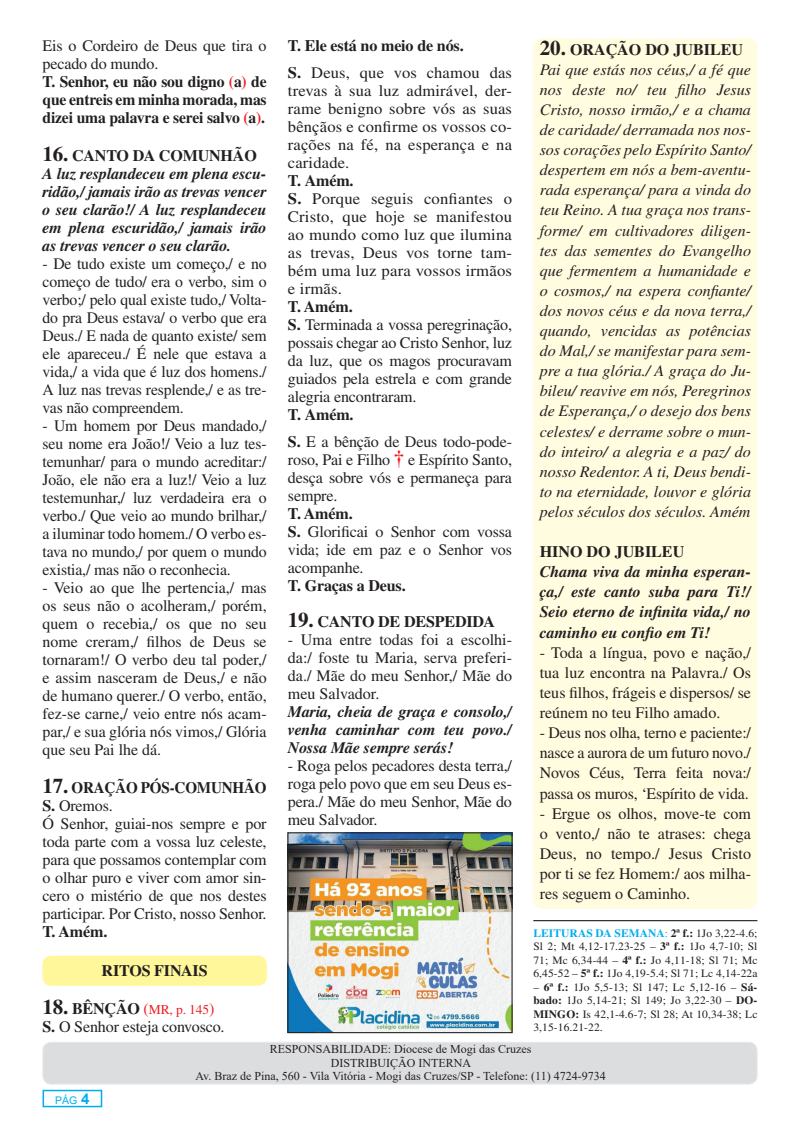
<style>
.page{position:relative;width:800px;height:1127px;background:#fff}
.page>*{position:absolute;margin:0;border:0;box-sizing:border-box;transform-origin:0 0}
.t1{font:16.05px/18px "Times";letter-spacing:-.01em;color:#231f20;text-align:justify}
.t2{font:italic 16.05px/20.1px "Times";color:#231f20}
.t3{font:italic 700 16.05px/18px "Times";letter-spacing:-.01em;color:#231f20;text-align:justify}
.t4{font:700 16.05px/18px "Times";letter-spacing:-.01em;color:#231f20}
.t5{font:16.05px/18px "Times";letter-spacing:.01em;color:#231f20;scale:1.04 1}
.t6{font:13.5px "Times";color:#ee1d23}
.t7{font:12px/13.5px "Times New Roman";color:#231f20;text-align:center}
.t8{font:11.25px/13.5px "Times";letter-spacing:.01em;color:#231f20;text-align:justify}
.t9{font:10.5px "Arial";color:#00aeef}
.s1{font-weight:400}
.s2{color:#ee1d23}
.s3{font-style:normal;font-size:21px}
.s4{font-style:normal}
.s5{font-weight:700;font-size:21px}
.s6{font-weight:700}
.s7{font-weight:700;font-size:21px;color:#231f20}
.s8{font-weight:700;font-size:16.05px;color:#231f20}
.s9{font-size:16.05px}
.s10{font-weight:700;font-size:21px;color:#ee1d23}
.s11{font-size:21px}
.s12{font-weight:700;font-style:normal;font-size:21px}
.s13{font-weight:700;font-style:normal}
.s14{font-weight:700;color:#00aeef}
.s15{color:#00aeef}
.s16{font-weight:700;font-size:15px}
</style>
<div class="page">
<div style="left:43px;top:1090px;width:59px;height:17px;border:2px solid #00aeef"></div>
<div style="left:533px;top:38px;width:224px;height:871px;background:#fffce0;border-radius:9px"></div>
<div style="left:43px;top:956px;width:223px;height:29px;background:#fff79a;border-radius:9px"></div>
<div style="left:43px;top:956px;width:223px;height:29px;border:1px solid #fff79a;border-radius:9px"></div>
<div style="left:43px;top:1042px;width:713px;height:42px;background:#dcdddf;border-radius:9px"></div>
<div style="left:43px;top:1042px;width:714px;height:42px;border:1px solid #e6e7e9;border-radius:9px"></div>
<img style="left:289px;top:834px;width:221px;height:197px">
<div style="left:287px;top:832px;width:225px;height:201px;border:1px solid #231f20"></div>
<hr style="left:533px;top:920px;width:224px;height:1px;background:#231f20">
<p class="t4" style="left:43px;top:36px;width:225px"><span class="s1">Eis o Cordeiro de Deus que tira o pecado do mundo.<br></span>T. Senhor, eu não sou digno <span class="s2">(</span>a<span class="s2">)</span> de que entreis em minha morada, mas dizei uma palavra e serei salvo <span class="s2">(</span>a<span class="s2">)</span>.</p>
<p class="t3" style="left:43px;top:146px;width:225px;text-align:left"><span class="s3">16.</span> <span class="s4">CANTO DA COMUNHÃO<br></span>A luz resplandeceu em plena escu&shy;ridão,/ jamais irão as trevas vencer o seu clarão!/ A luz resplandeceu em plena escuridão,/ jamais irão as trevas vencer o seu clarão.</p>
<p class="t1" style="left:43px;top:255px;width:225px">- De tudo existe um começo,/ e no começo de tudo/ era o verbo, sim o verbo;/ pelo qual existe tudo,/ Volta&shy;do pra Deus estava/ o verbo que era Deus./ E nada de quanto existe/ sem ele apareceu./ É nele que estava a vida,/ a vida que é luz dos homens./ A luz nas trevas resplende,/ e as tre&shy;vas não compreendem.</p>
<p class="t1" style="left:43px;top:417px;width:225px">- Um homem por Deus mandado,/ seu nome era João!/ Veio a luz tes&shy;temunhar/ para o mundo acreditar:/ João, ele não era a luz!/ Veio a luz testemunhar,/ luz verdadeira era o verbo./ Que veio ao mundo brilhar,/ a iluminar todo homem./ O verbo es&shy;tava no mundo,/ por quem o mundo existia,/ mas não o reconhecia.</p>
<p class="t1" style="left:43px;top:579px;width:225px">- Veio ao que lhe pertencia,/ mas os seus não o acolheram,/ porém, quem o recebia,/ os que no seu nome creram,/ filhos de Deus se tornaram!/ O verbo deu tal poder,/ e assim nasceram de Deus,/ e não de humano querer./ O verbo, então, fez-se carne,/ veio entre nós acam&shy;par,/ e sua glória nós vimos,/ Glória que seu Pai lhe dá.</p>
<p class="t1" style="left:43px;top:779px;width:225px;text-align:left"><span class="s5">17.</span> <span class="s6">ORAÇÃO PÓS-COMUNHÃO<br>S.</span> Oremos.<br>Ó Senhor, guiai-nos sempre e por toda parte com a vossa luz celeste, para que possamos contemplar com o olhar puro e viver com amor sin&shy;cero o mistério de que nos destes participar. Por Cristo, nosso Senhor.</p>
<p class="t4" style="left:43px;top:923px;width:66px">T. Amém.</p>
<p class="t4" style="left:102px;top:961px;width:107px">RITOS FINAIS</p>
<p class="t6" style="left:43px;top:1002px;width:173px"><span class="s7">18.</span> <span class="s8">BÊNÇÃO</span> <span class="s9">(</span>MR, p. 145<span class="s9">)</span></p>
<p class="t1" style="left:43px;top:1017px;width:183px"><span class="s6">S.</span> O Senhor esteja convosco.</p>
<p class="t4" style="left:288px;top:32px;width:225px;line-height:27px">T. Ele está no meio de nós.<br>S. <span class="s1">Deus, que vos chamou das</span></p>
<p class="t1" style="left:288px;top:81px;width:225px">trevas à sua luz admirável, der&shy;rame benigno sobre vós as suas bênçãos e confirme os vossos co&shy;rações na fé, na esperança e na caridade.</p>
<p class="t5" style="left:288px;top:171px;width:217px"><span class="s6">T. Amém.<br>S.</span> Porque seguis confiantes o<br>Cristo, que hoje se manifestou ao mundo como luz que ilumina as trevas, Deus vos torne tam&shy;bém uma luz para vossos irmãos e irmãs.</p>
<p class="t1" style="left:288px;top:297px;width:225px;text-align:left"><span class="s6">T. Amém.<br>S.</span> Terminada a vossa peregrinação, possais chegar ao Cristo Senhor, luz da luz, que os magos procuravam guiados pela estrela e com grande alegria encontraram.</p>
<p class="t1" style="left:288px;top:401px;width:225px;line-height:27px"><span class="s6">T. Amém.<br>S.</span> E a bênção de Deus todo-pode-</p>
<p class="t1" style="left:288px;top:450px;width:225px">roso, Pai e Filho <span class="s10">†</span> e Espírito Santo, desça sobre vós e permaneça para sempre.</p>
<p class="t1" style="left:288px;top:504px;width:225px;text-align:left"><span class="s6">T. Amém.<br>S.</span> Glorificai o Senhor com vossa vida; ide em paz e o Senhor vos acompanhe.</p>
<p class="t4" style="left:288px;top:576px;width:119px">T. Graças a Deus.</p>
<p class="t4" style="left:288px;top:612px;width:208px"><span class="s11">19.</span> CANTO DE DESPEDIDA</p>
<p class="t1" style="left:288px;top:630px;width:225px">- Uma entre todas foi a escolhi&shy;da:/ foste tu Maria, serva preferi&shy;da./ Mãe do meu Senhor,/ Mãe do meu Salvador.</p>
<p class="t3" style="left:288px;top:702px;width:225px">Maria, cheia de graça e consolo,/ venha caminhar com teu povo./ Nossa Mãe sempre serás!</p>
<p class="t1" style="left:288px;top:756px;width:225px">- Roga pelos pecadores desta terra,/ roga pelo povo que em seu Deus es&shy;pera./ Mãe do meu Senhor, Mãe do meu Salvador.</p>
<p class="t2" style="left:539px;top:39px;width:213px"><span class="s12">20.</span> <span class="s13">ORAÇÃO DO JUBILEU<br></span>Pai que estás nos céus,/ a fé que nos deste no/ teu filho Jesus<br>Cristo, nosso irmão,/ e a chama de caridade/ derramada nos nos&shy;sos corações pelo Espírito Santo/ despertem em nós a bem-aventu&shy;rada esperança/ para a vinda do teu Reino. A tua graça nos trans&shy;forme/ em cultivadores diligen&shy;tes das sementes do Evangelho que fermentem a humanidade e o cosmos,/ na espera confiante/ dos novos céus e da nova terra,/ quando, vencidas as potências do Mal,/ se manifestar para sem&shy;pre a tua glória./ A graça do Ju&shy;bileu/ reavive em nós, Peregrinos de Esperança,/ o desejo dos bens celestes/ e derrame sobre o mun&shy;do inteiro/ a alegria e a paz/ do nosso Redentor. A ti, Deus bendi&shy;to na eternidade, louvor e glória pelos séculos dos séculos. Amém</p>
<p class="t4" style="left:539px;top:542px;width:146px">HINO DO JUBILEU</p>
<p class="t3" style="left:539px;top:561px;width:213px;line-height:20.1px">Chama viva da minha esperan&shy;ça,/ este canto suba para Ti!/ Seio eterno de infinita vida,/ no caminho eu confio em Ti!</p>
<p class="t1" style="left:539px;top:642px;width:213px;line-height:20.1px">- Toda a língua, povo e nação,/ tua luz encontra na Palavra./ Os teus filhos, frágeis e dispersos/ se reúnem no teu Filho amado.</p>
<p class="t1" style="left:539px;top:723px;width:213px;line-height:20.1px">- Deus nos olha, terno e paciente:/ nasce a aurora de um futuro novo./ Novos Céus, Terra feita nova:/ passa os muros, ‘Espírito de vida.</p>
<p class="t1" style="left:539px;top:803px;width:213px;line-height:20.1px">- Ergue os olhos, move-te com o vento,/ não te atrases: chega Deus, no tempo./ Jesus Cristo por ti se fez Homem:/ aos milha&shy;res seguem o Caminho.</p>
<p class="t8" style="left:533px;top:926px;width:225px"><span class="s14">LEITURAS DA SEMANA</span><span class="s15">:</span> <span class="s6">2ª f.:</span> 1Jo 3,22-4.6; Sl 2; Mt 4,12-17.23-25 – <span class="s6">3ª f.:</span> 1Jo 4,7-10; Sl 71; Mc 6,34-44 – <span class="s6">4ª f.:</span> Jo 4,11-18; Sl 71; Mc 6,45-52 – <span class="s6">5ª f.:</span> 1Jo 4,19-5.4; Sl 71; Lc 4,14-22a</p>
<p class="t8" style="left:533px;top:980px;width:225px">– <span class="s6">6ª f.:</span> 1Jo 5,5-13; Sl 147; Lc 5,12-16 – <span class="s6">Sá&shy;bado:</span> 1Jo 5,14-21; Sl 149; Jo 3,22-30 – <span class="s6">DO-MINGO:</span> Is 42,1-4.6-7; Sl 28; At 10,34-38; Lc 3,15-16.21-22.</p>
<p class="t9" style="left:55px;top:1093px;width:36px">PÁG <span class="s16">4</span></p>
<p class="t7" style="left:195px;top:1042px;width:412px">RESPONSABILIDADE: Diocese de Mogi das Cruzes<br>DISTRIBUIÇÃO INTERNA<br>Av. Braz de Pina, 560 - Vila Vitória - Mogi das Cruzes/SP - Telefone: (11) 4724-9734</p>
</div>
